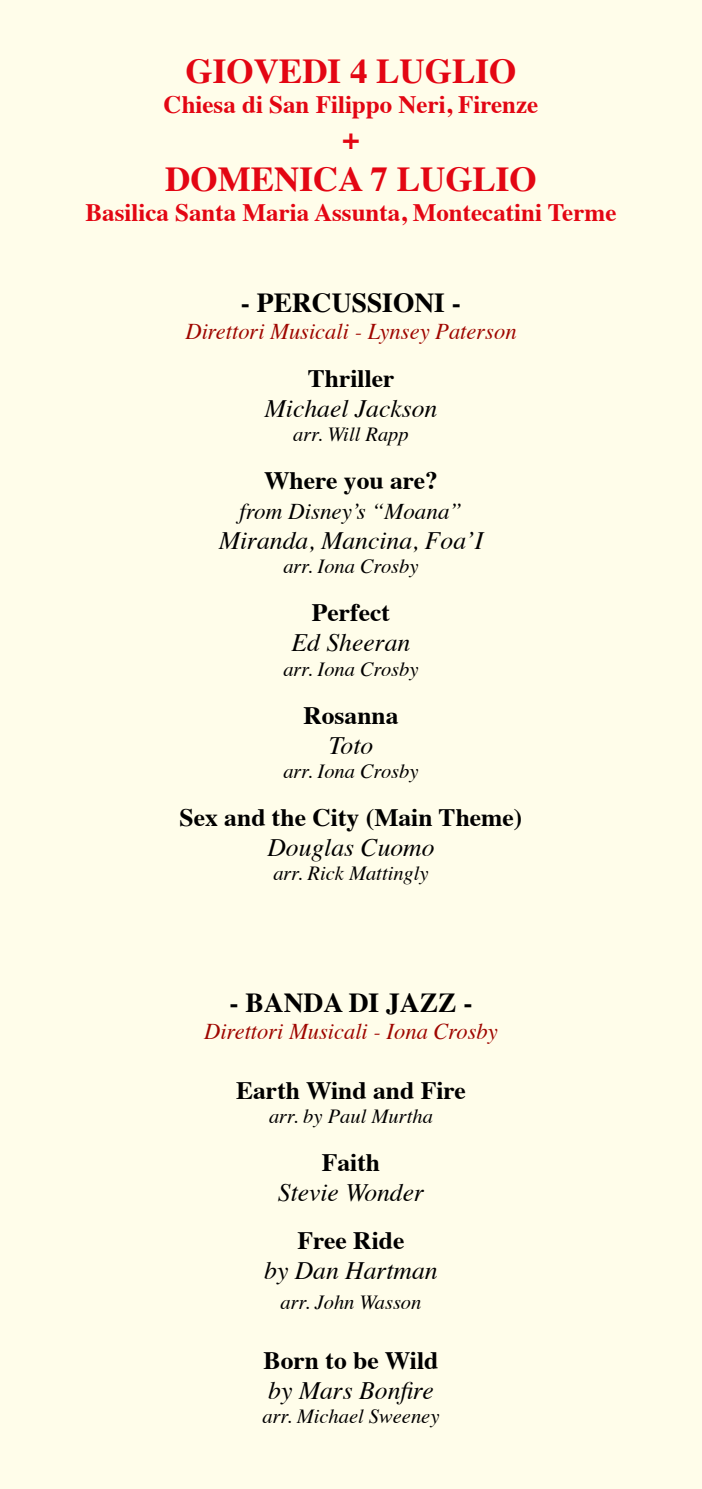
<style>
.page{position:relative;width:702px;height:1489px;background:#fff}
.page>*{position:absolute;margin:0;border:0;box-sizing:border-box;transform-origin:0 0}
.t1{font:700 35px "Times";color:#e30613}
.t2{font:700 30px "Times";color:#e30613}
.t3{font:700 27.5px "Times";color:#000}
.t4{font:700 25px "Times";color:#000}
.t5{font:italic 25px "Times";color:#000}
.t6{font:700 25px "Times";color:#e30613}
.t7{font:italic 22.5px "Times";color:#9f0600}
.t8{font:italic 22.5px "Times";color:#000}
.t9{font:italic 20px "Times";color:#000}
</style>
<div class="page">
<div style="left:0;top:0;width:702px;height:1488px;background:#fffdea"></div>
<h1 class="t1" style="left:185px;top:38px;width:332px">GIOVEDI 4 LUGLIO</h1>
<p class="t6" style="left:164px;top:81px;width:376px">Chiesa di San Filippo Neri, Firenze</p>
<h2 class="t2" style="left:342px;top:110px;width:19px">+</h2>
<h1 class="t1" style="left:165px;top:146px;width:373px">DOMENICA 7 LUGLIO</h1>
<p class="t6" style="left:85px;top:189px;width:532px">Basilica Santa Maria Assunta, Montecatini Terme</p>
<h3 class="t3" style="left:241px;top:277px;width:221px">- PERCUSSIONI -</h3>
<p class="t7" style="left:185px;top:312px;width:332px">Direttori Musicali - Lynsey Paterson</p>
<p class="t4" style="left:308px;top:355px;width:88px">Thriller</p>
<p class="t5" style="left:264px;top:387px;width:174px">Michael Jackson</p>
<p class="t9" style="left:293px;top:417px;width:117px">arr. Will Rapp</p>
<p class="t4" style="left:264px;top:457px;width:175px">Where you are?</p>
<p class="t8" style="left:239px;top:492px;width:224px">from Disney’s “Moana”</p>
<p class="t5" style="left:219px;top:519px;width:266px">Miranda, Mancina, Foa’I</p>
<p class="t9" style="left:283px;top:549px;width:137px">arr. Iona Crosby</p>
<p class="t4" style="left:312px;top:589px;width:80px">Perfect</p>
<p class="t5" style="left:291px;top:621px;width:120px">Ed Sheeran</p>
<p class="t9" style="left:283px;top:651px;width:137px">arr. Iona Crosby</p>
<p class="t4" style="left:303px;top:691px;width:97px">Rosanna</p>
<p class="t5" style="left:329px;top:723px;width:46px">Toto</p>
<p class="t9" style="left:283px;top:753px;width:137px">arr. Iona Crosby</p>
<p class="t4" style="left:179px;top:793px;width:344px">Sex and the City (Main Theme)</p>
<p class="t5" style="left:267px;top:825px;width:169px">Douglas Cuomo</p>
<p class="t9" style="left:273px;top:855px;width:157px">arr. Rick Mattingly</p>
<h3 class="t3" style="left:229px;top:976px;width:244px">- BANDA DI JAZZ -</h3>
<p class="t7" style="left:204px;top:1011px;width:295px">Direttori Musicali - Iona Crosby</p>
<p class="t4" style="left:236px;top:1066px;width:231px">Earth Wind and Fire</p>
<p class="t9" style="left:269px;top:1098px;width:165px">arr. by Paul Murtha</p>
<p class="t4" style="left:322px;top:1138px;width:60px">Faith</p>
<p class="t5" style="left:278px;top:1170px;width:148px">Stevie Wonder</p>
<p class="t4" style="left:297px;top:1216px;width:108px">Free Ride</p>
<p class="t5" style="left:264px;top:1248px;width:175px">by Dan Hartman</p>
<p class="t9" style="left:280px;top:1284px;width:142px">arr. John Wasson</p>
<p class="t4" style="left:263px;top:1336px;width:176px">Born to be Wild</p>
<p class="t5" style="left:268px;top:1368px;width:167px">by Mars Bonfire</p>
<p class="t9" style="left:262px;top:1398px;width:178px">arr. Michael Sweeney</p>
</div>
